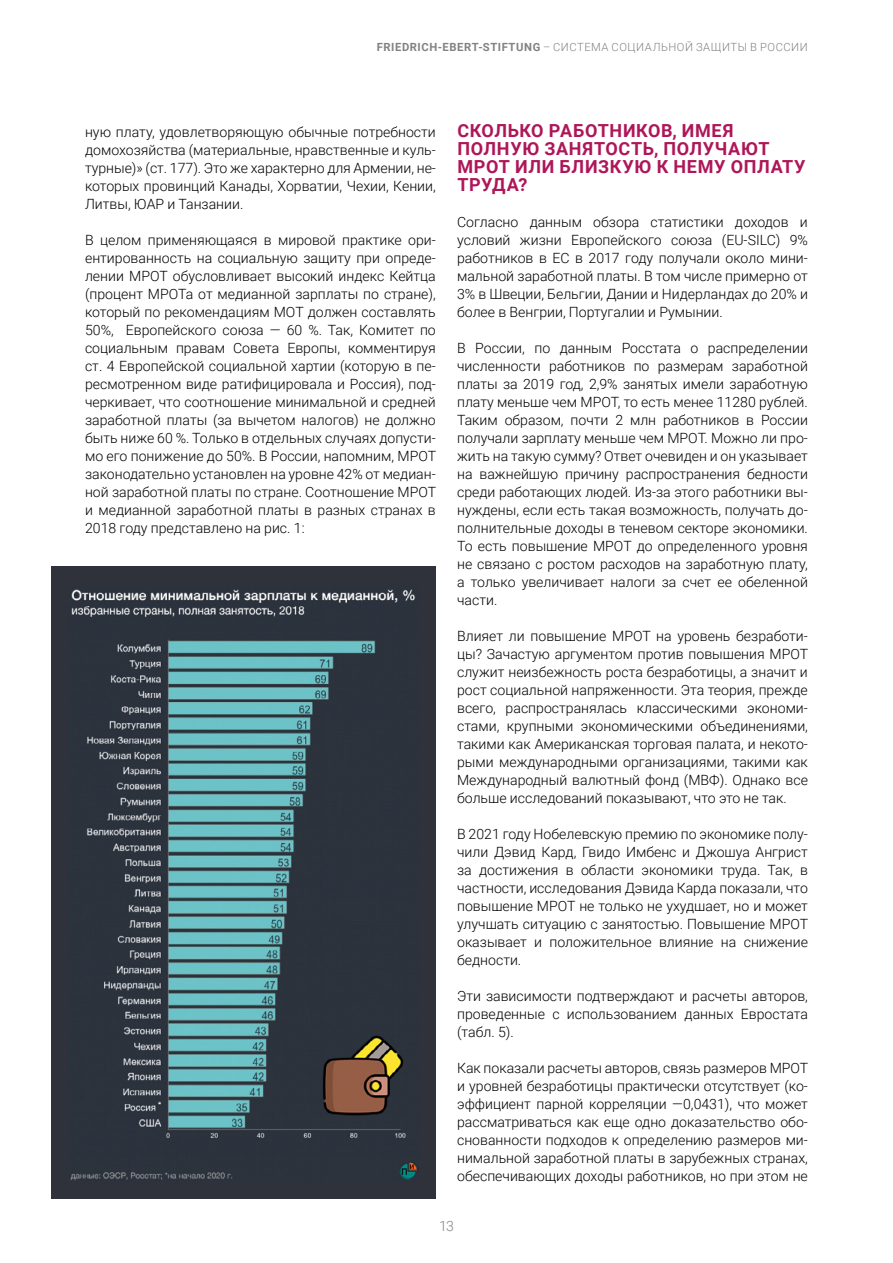
<style>
.page{position:relative;width:893px;height:1263px;background:#fff}
.page>*{position:absolute;margin:0;border:0;box-sizing:border-box;transform-origin:0 0}
.t1{font:700 18px/18px "Roboto";letter-spacing:.035em;color:#ae1659}
.t2{font:300 14.1px/18px "Roboto";color:#000;text-align:justify}
.t3{font:300 14.1px "Roboto";color:#808285}
.t4{font:300 11.25px "Roboto";letter-spacing:.05em;color:#808285}
.s1{font-weight:700}
</style>
<div class="page">
<div style="left:51px;top:566px;width:385px;height:633px;background:#2f323b"></div>
<img style="left:70px;top:589px;width:349px;height:591px">
<p class="t4" style="left:377px;top:39px;width:432px"><span class="s1">FRIEDRICH-EBERT-STIFTUNG</span> – СИСТЕМА СОЦИАЛЬНОЙ ЗАЩИТЫ В РОССИИ</p>
<p class="t2" style="left:85px;top:123px;width:352px">ную плату, удовлетворяющую обычные потребности домохозяйства (материальные, нравственные и куль&shy;турные)» (ст. 177). Это же характерно для Армении, не&shy;которых провинций Канады, Хорватии, Чехии, Кении, Литвы, ЮАР и Танзании.</p>
<p class="t2" style="left:85px;top:231px;width:353px">В целом применяющаяся в мировой практике ори&shy;ентированность на социальную защиту при опреде&shy;лении МРОТ обусловливает высокий индекс Кейтца (процент МРОТа от медианной зарплаты по стране), который по рекомендациям МОТ должен составлять 50%, Европейского союза — 60 %. Так, Комитет по социальным правам Совета Европы, комментируя ст. 4 Европейской социальной хартии (которую в пе&shy;ресмотренном виде ратифицировала и Россия), под&shy;черкивает, что соотношение минимальной и средней заработной платы (за вычетом налогов) не должно быть ниже 60 %. Только в отдельных случаях допусти&shy;мо его понижение до 50%. В России, напомним, МРОТ законодательно установлен на уровне 42% от медиан&shy;ной заработной платы по стране. Соотношение МРОТ и медианной заработной платы в разных странах в 2018 году представлено на рис. 1:</p>
<p class="t1" style="left:457px;top:121px;width:350px">СКОЛЬКО РАБОТНИКОВ, ИМЕЯ<br>ПОЛНУЮ ЗАНЯТОСТЬ, ПОЛУЧАЮТ<br>МРОТ ИЛИ БЛИЗКУЮ К НЕМУ ОПЛАТУ<br>ТРУДА?</p>
<p class="t2" style="left:457px;top:213px;width:352px">Согласно данным обзора статистики доходов и условий жизни Европейского союза (EU-SILC) 9% работников в ЕС в 2017 году получали около мини&shy;мальной заработной платы. В том числе примерно от 3% в Швеции, Бельгии, Дании и Нидерландах до 20% и более в Венгрии, Португалии и Румынии.</p>
<p class="t2" style="left:457px;top:339px;width:352px">В России, по данным Росстата о распределении численности работников по размерам заработной платы за 2019 год, 2,9% занятых имели заработную плату меньше чем МРОТ, то есть менее 11280 рублей.<br>Таким образом, почти 2 млн работников в России получали зарплату меньше чем МРОТ. Можно ли про&shy;жить на такую сумму? Ответ очевиден и он указывает на важнейшую причину распространения бедности среди работающих людей. Из-за этого работники вы&shy;нуждены, если есть такая возможность, получать до&shy;полнительные доходы в теневом секторе экономики.<br>То есть повышение МРОТ до определенного уровня не связано с ростом расходов на заработную плату, а только увеличивает налоги за счет ее обеленной части.</p>
<p class="t2" style="left:457px;top:627px;width:353px">Влияет ли повышение МРОТ на уровень безработи&shy;цы? Зачастую аргументом против повышения МРОТ служит неизбежность роста безработицы, а значит и рост социальной напряженности. Эта теория, прежде всего, распространялась классическими экономи&shy;стами, крупными экономическими объединениями, такими как Американская торговая палата, и некото&shy;рыми международными организациями, такими как Международный валютный фонд (МВФ). Однако все больше исследований показывают, что это не так.</p>
<p class="t2" style="left:457px;top:825px;width:353px">В 2021 году Нобелевскую премию по экономике полу&shy;чили Дэвид Кард, Гвидо Имбенс и Джошуа Ангрист за достижения в области экономики труда. Так, в частности, исследования Дэвида Карда показали, что повышение МРОТ не только не ухудшает, но и может улучшать ситуацию с занятостью. Повышение МРОТ оказывает и положительное влияние на снижение бедности.</p>
<p class="t2" style="left:457px;top:987px;width:352px">Эти зависимости подтверждают и расчеты авторов, проведенные с использованием данных Евростата (табл. 5).</p>
<p class="t2" style="left:457px;top:1059px;width:353px">Как показали расчеты авторов, связь размеров МРОТ и уровней безработицы практически отсутствует (ко&shy;эффициент парной корреляции —0,0431), что может рассматриваться как еще одно доказательство обо&shy;снованности подходов к определению размеров ми&shy;нимальной заработной платы в зарубежных странах, обеспечивающих доходы работников, но при этом не</p>
<p class="t3" style="left:439px;top:1216px;width:16px">13</p>
</div>
